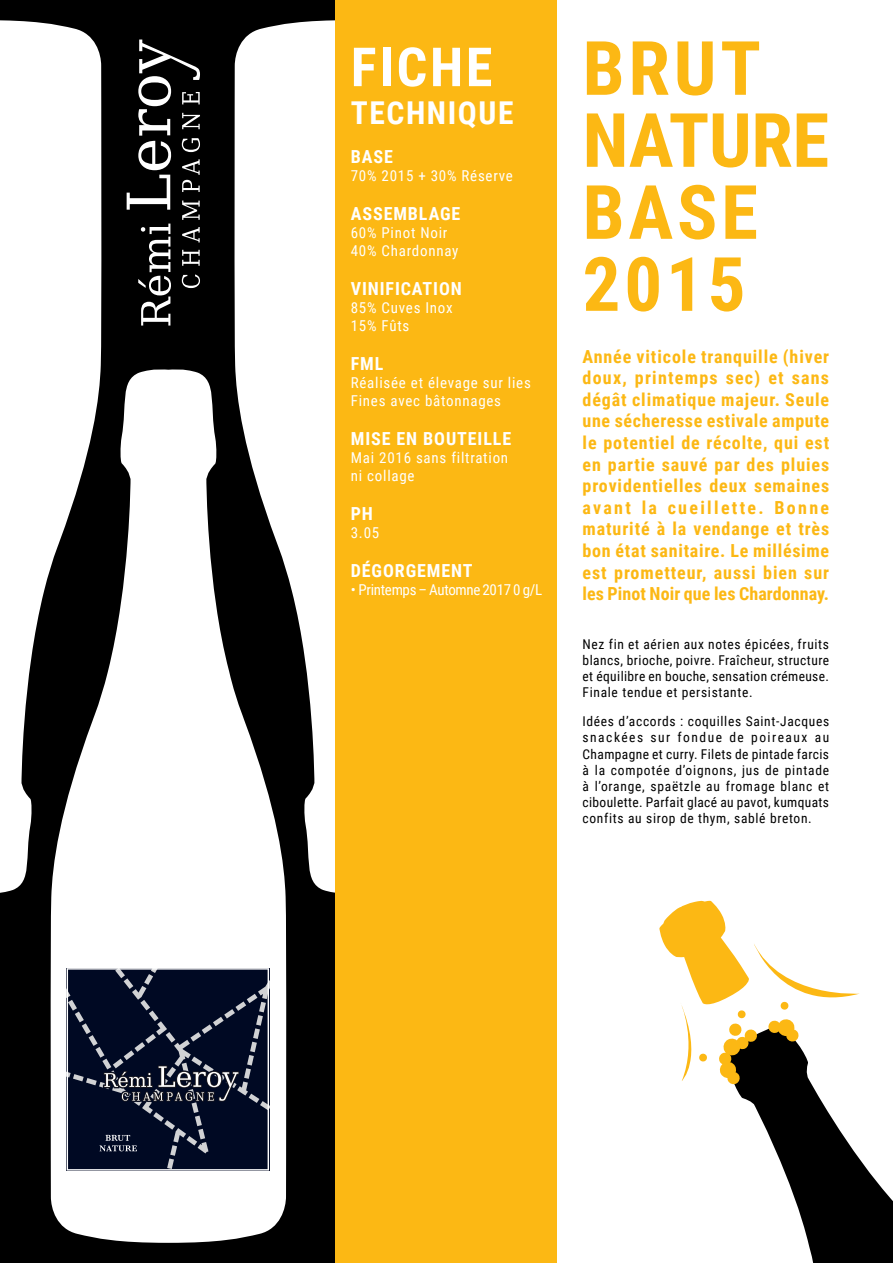
<style>
.page{position:relative;width:893px;height:1263px;background:#fff}
.page>*{position:absolute;margin:0;border:0;box-sizing:border-box;transform-origin:0 0}
.t1{font:700 75px/72px "Roboto Condensed";letter-spacing:.05em;color:#fcb814}
.t2{font:700 54px "Roboto Condensed";letter-spacing:.05em;color:#fff}
.t3{font:700 31.5px "Roboto Condensed";letter-spacing:.05em;color:#fff}
.t4{font:700 18px/21.6px "Roboto Condensed";letter-spacing:.005em;color:#fcb814;text-align:justify}
.t5{font:700 18px "Roboto Condensed";letter-spacing:.05em;color:#fff}
.t6{font:15px/18px "Roboto Condensed";letter-spacing:.05em;color:#fff}
.t7{font:15px "Roboto Condensed";letter-spacing:-.02em;color:#fff}
.t8{font:13.5px/16.2px "Roboto Condensed";letter-spacing:.05em;color:#000;text-align:justify}
</style>
<div class="page">
<div style="left:0;top:0;width:336px;height:1263px;background:#000"></div>
<svg style="left:234px;top:20px;width:102px;height:874px;background:#dededc"></svg>
<svg style="left:0;top:20px;width:102px;height:873px;background:#dedede"></svg>
<svg style="left:50px;top:368px;width:237px;height:875px;fill:#fff"></svg>
<svg style="left:127px;top:40px;width:73px;height:286px"></svg>
<div style="left:336px;top:0;width:221px;height:1263px;background:#fcb814"></div>
<svg style="left:659px;top:900px;width:234px;height:363px"></svg>
<svg style="left:67px;top:968px;width:202px;height:202px;background:#1c233a"></svg>
<h2 class="t2" style="left:351px;top:29px;width:143px">FICHE</h2>
<h3 class="t3" style="left:351px;top:91px;width:164px">TECHNIQUE</h3>
<h3 class="t5" style="left:351px;top:144px;width:44px">BASE</h3>
<p class="t6" style="left:351px;top:166px;width:164px">70% 2015 + 30% Réserve</p>
<h3 class="t5" style="left:351px;top:201px;width:111px">ASSEMBLAGE</h3>
<p class="t6" style="left:351px;top:223px;width:109px">60% Pinot Noir<br>40% Chardonnay</p>
<h3 class="t5" style="left:351px;top:276px;width:112px">VINIFICATION</h3>
<p class="t6" style="left:351px;top:298px;width:103px">85% Cuves Inox<br>15% Fûts</p>
<h3 class="t5" style="left:351px;top:351px;width:34px">FML</h3>
<p class="t6" style="left:351px;top:373px;width:182px">Réalisée et élevage sur lies<br>Fines avec bâtonnages</p>
<h3 class="t5" style="left:351px;top:426px;width:162px">MISE EN BOUTEILLE</h3>
<p class="t6" style="left:351px;top:448px;width:159px">Mai 2016 sans filtration ni collage</p>
<h3 class="t5" style="left:351px;top:501px;width:24px">PH</h3>
<p class="t6" style="left:351px;top:523px;width:30px">3.05</p>
<h3 class="t5" style="left:351px;top:558px;width:123px">DÉGORGEMENT</h3>
<p class="t7" style="left:351px;top:579px;width:193px">• Printemps – Automne 2017 0 g/L</p>
<h1 class="t1" style="left:583px;top:29px;width:248px">BRUT<br>NATURE<br>BASE<br>2015</h1>
<p class="t4" style="left:583px;top:345px;width:248px">Année viticole tranquille (hiver doux, printemps sec) et sans dégât climatique majeur. Seule une sécheresse estivale ampute le potentiel de récolte, qui est en partie sauvé par des pluies providentielles deux semaines avant la cueillette. Bonne maturité à la vendange et très bon état sanitaire. Le millésime est prometteur, aussi bien sur les Pinot Noir que les Chardonnay.</p>
<p class="t8" style="left:583px;top:635px;width:248px">Nez fin et aérien aux notes épicées, fruits blancs, brioche, poivre. Fraîcheur, structure et équilibre en bouche, sensation crémeuse.<br>Finale tendue et persistante.</p>
<p class="t8" style="left:583px;top:713px;width:248px">Idées d’accords : coquilles Saint-Jacques snackées sur fondue de poireaux au Champagne et curry. Filets de pintade farcis à la compotée d’oignons, jus de pintade à l’orange, spaëtzle au fromage blanc et ciboulette. Parfait glacé au pavot, kumquats confits au sirop de thym, sablé breton.</p>
</div>
